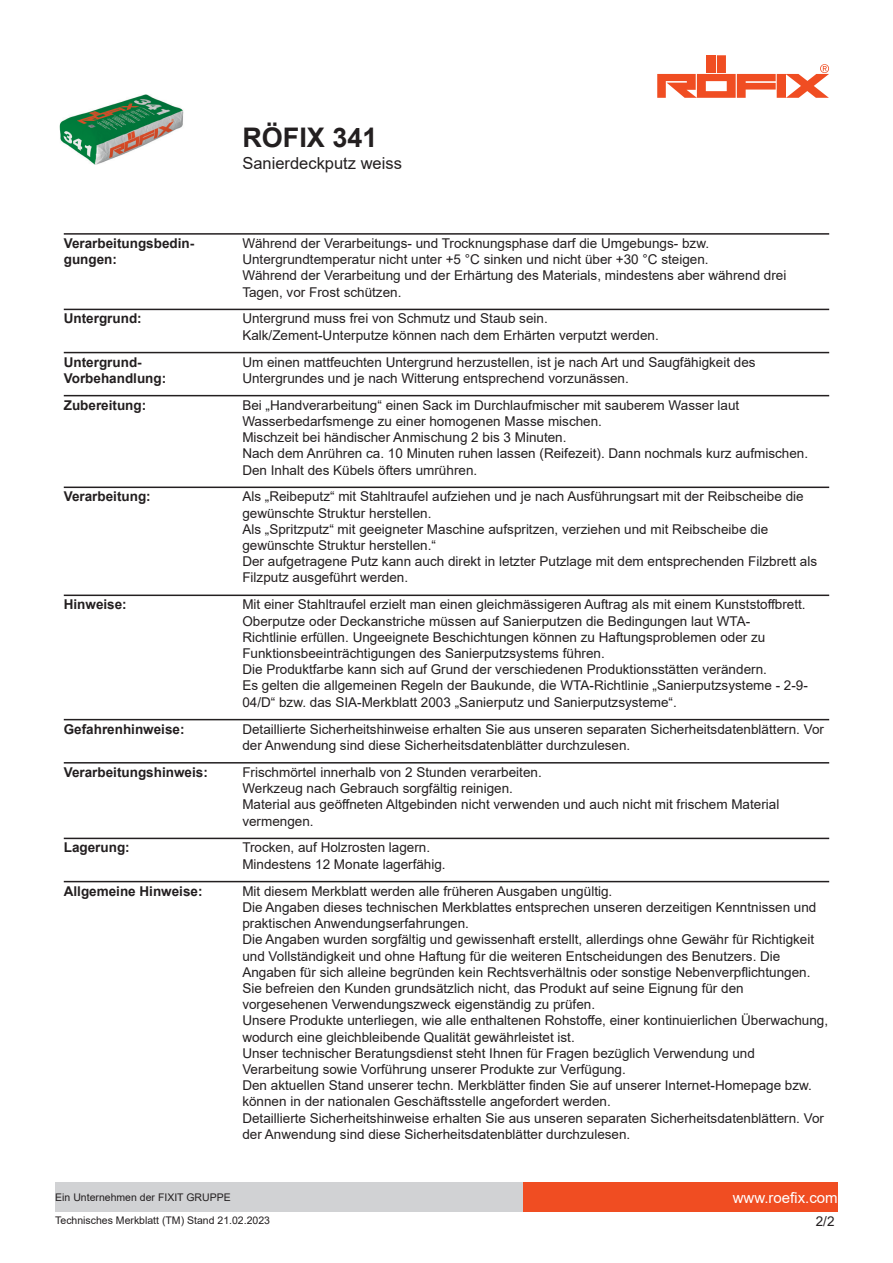
<style>
.page{position:relative;width:893px;height:1263px;background:#fff}
.page>*{position:absolute;margin:0;border:0;box-sizing:border-box;transform-origin:0 0}
.t1{font:700 27px "Arial";color:#231f20}
.t2{font:16.5px "Arial";color:#231f20}
.t3{font:15px "Arial";color:#fff}
.t4{font:13.5px/16.2px "Arial";color:#231f20}
.t5{font:700 13.5px/16.2px "Arial";color:#231f20}
.t6{font:10.5px "Arial";color:#231f20}
</style>
<div class="page">
<img style="left:59px;top:95px;width:125px;height:70px">
<div style="left:717px;top:55px;width:9px;height:18px;background:#f04d22"></div>
<div style="left:707px;top:55px;width:9px;height:18px;background:#f04d22"></div>
<svg style="left:657px;top:64px;width:172px;height:34px"></svg>
<div style="left:523px;top:1182px;width:315px;height:30px;background:#f04d22"></div>
<div style="left:55px;top:1182px;width:468px;height:30px;background:#d1d2d4"></div>
<hr style="left:64px;top:233px;width:765px;height:2px;background:#231f20">
<hr style="left:64px;top:309px;width:765px;height:1px;background:#231f20">
<hr style="left:64px;top:352px;width:765px;height:1px;background:#231f20">
<hr style="left:64px;top:395px;width:765px;height:1px;background:#231f20">
<hr style="left:64px;top:487px;width:765px;height:1px;background:#231f20">
<hr style="left:64px;top:594px;width:765px;height:2px;background:#231f20">
<hr style="left:64px;top:719px;width:765px;height:1px;background:#231f20">
<hr style="left:64px;top:762px;width:765px;height:1px;background:#231f20">
<hr style="left:64px;top:838px;width:765px;height:1px;background:#231f20">
<hr style="left:64px;top:881px;width:765px;height:1px;background:#231f20">
<h1 class="t1" style="left:242px;top:119px;width:137px">RÖFIX 341</h1>
<p class="t2" style="left:242px;top:152px;width:161px">Sanierdeckputz weiss</p>
<p class="t5" style="left:64px;top:235px;width:132px">Verarbeitungsbedin&shy;gungen:</p>
<p class="t4" style="left:242px;top:235px;width:546px">Während der Verarbeitungs- und Trocknungsphase darf die Umgebungs- bzw.<br>Untergrundtemperatur nicht unter +5 °C sinken und nicht über +30 °C steigen.<br>Während der Verarbeitung und der Erhärtung des Materials, mindestens aber während drei Tagen, vor Frost schützen.</p>
<p class="t5" style="left:64px;top:311px;width:79px">Untergrund:</p>
<p class="t4" style="left:242px;top:311px;width:418px">Untergrund muss frei von Schmutz und Staub sein.<br>Kalk/Zement-Unterputze können nach dem Erhärten verputzt werden.</p>
<p class="t5" style="left:64px;top:354px;width:104px">Untergrund-<br>Vorbehandlung:</p>
<p class="t4" style="left:242px;top:354px;width:515px">Um einen mattfeuchten Untergrund herzustellen, ist je nach Art und Saugfähigkeit des<br>Untergrundes und je nach Witterung entsprechend vorzunässen.</p>
<p class="t5" style="left:64px;top:397px;width:84px">Zubereitung:</p>
<p class="t4" style="left:242px;top:397px;width:567px">Bei „Handverarbeitung“ einen Sack im Durchlaufmischer mit sauberem Wasser laut Wasserbedarfsmenge zu einer homogenen Masse mischen.<br>Mischzeit bei händischer Anmischung 2 bis 3 Minuten.<br>Nach dem Anrühren ca. 10 Minuten ruhen lassen (Reifezeit). Dann nochmals kurz aufmischen.<br>Den Inhalt des Kübels öfters umrühren.</p>
<p class="t5" style="left:64px;top:489px;width:89px">Verarbeitung:</p>
<p class="t4" style="left:242px;top:488px;width:576px">Als „Reibeputz“ mit Stahltraufel aufziehen und je nach Ausführungsart mit der Reibscheibe die gewünschte Struktur herstellen.<br>Als „Spritzputz“ mit geeigneter Maschine aufspritzen, verziehen und mit Reibscheibe die gewünschte Struktur herstellen.“<br>Der aufgetragene Putz kann auch direkt in letzter Putzlage mit dem entsprechenden Filzbrett als Filzputz ausgeführt werden.</p>
<p class="t5" style="left:64px;top:597px;width:65px">Hinweise:</p>
<p class="t4" style="left:242px;top:596px;width:567px">Mit einer Stahltraufel erzielt man einen gleichmässigeren Auftrag als mit einem Kunststoffbrett.<br>Oberputze oder Deckanstriche müssen auf Sanierputzen die Bedingungen laut WTA-Richtlinie erfüllen. Ungeeignete Beschichtungen können zu Haftungsproblemen oder zu Funktionsbeeinträchtigungen des Sanierputzsystems führen.<br>Die Produktfarbe kann sich auf Grund der verschiedenen Produktionsstätten verändern.<br>Es gelten die allgemeinen Regeln der Baukunde, die WTA-Richtlinie „Sanierputzsysteme - 2-9- 04/D“ bzw. das SIA-Merkblatt 2003 „Sanierputz und Sanierputzsysteme“.</p>
<p class="t5" style="left:64px;top:721px;width:122px">Gefahrenhinweise:</p>
<p class="t4" style="left:242px;top:721px;width:583px">Detaillierte Sicherheitshinweise erhalten Sie aus unseren separaten Sicherheitsdatenblättern. Vor der Anwendung sind diese Sicherheitsdatenblätter durchzulesen.</p>
<p class="t5" style="left:64px;top:764px;width:146px">Verarbeitungshinweis:</p>
<p class="t4" style="left:242px;top:764px;width:538px">Frischmörtel innerhalb von 2 Stunden verarbeiten.<br>Werkzeug nach Gebrauch sorgfältig reinigen.<br>Material aus geöffneten Altgebinden nicht verwenden und auch nicht mit frischem Material vermengen.</p>
<p class="t5" style="left:64px;top:840px;width:68px">Lagerung:</p>
<p class="t4" style="left:242px;top:839px;width:205px">Trocken, auf Holzrosten lagern.<br>Mindestens 12 Monate lagerfähig.</p>
<p class="t5" style="left:64px;top:883px;width:140px">Allgemeine Hinweise:</p>
<p class="t4" style="left:242px;top:883px;width:587px">Mit diesem Merkblatt werden alle früheren Ausgaben ungültig.<br>Die Angaben dieses technischen Merkblattes entsprechen unseren derzeitigen Kenntnissen und praktischen Anwendungserfahrungen.<br>Die Angaben wurden sorgfältig und gewissenhaft erstellt, allerdings ohne Gewähr für Richtigkeit und Vollständigkeit und ohne Haftung für die weiteren Entscheidungen des Benutzers. Die Angaben für sich alleine begründen kein Rechtsverhältnis oder sonstige Nebenverpflichtungen.<br>Sie befreien den Kunden grundsätzlich nicht, das Produkt auf seine Eignung für den vorgesehenen Verwendungszweck eigenständig zu prüfen.<br>Unsere Produkte unterliegen, wie alle enthaltenen Rohstoffe, einer kontinuierlichen Überwachung, wodurch eine gleichbleibende Qualität gewährleistet ist.<br>Unser technischer Beratungsdienst steht Ihnen für Fragen bezüglich Verwendung und Verarbeitung sowie Vorführung unserer Produkte zur Verfügung.<br>Den aktuellen Stand unserer techn. Merkblätter finden Sie auf unserer Internet-Homepage bzw. können in der nationalen Geschäftsstelle angefordert werden.<br>Detaillierte Sicherheitshinweise erhalten Sie aus unseren separaten Sicherheitsdatenblättern. Vor der Anwendung sind diese Sicherheitsdatenblätter durchzulesen.</p>
<p class="t6" style="left:55px;top:1190px;width:177px">Ein Unternehmen der FIXIT GRUPPE</p>
<p class="t3" style="left:733px;top:1187px;width:107px">www.roefix.com</p>
<p class="t6" style="left:55px;top:1213px;width:216px">Technisches Merkblatt (TM) Stand 21.02.2023</p>
<p class="t4" style="left:816px;top:1213px;width:20px">2/2</p>
</div>
